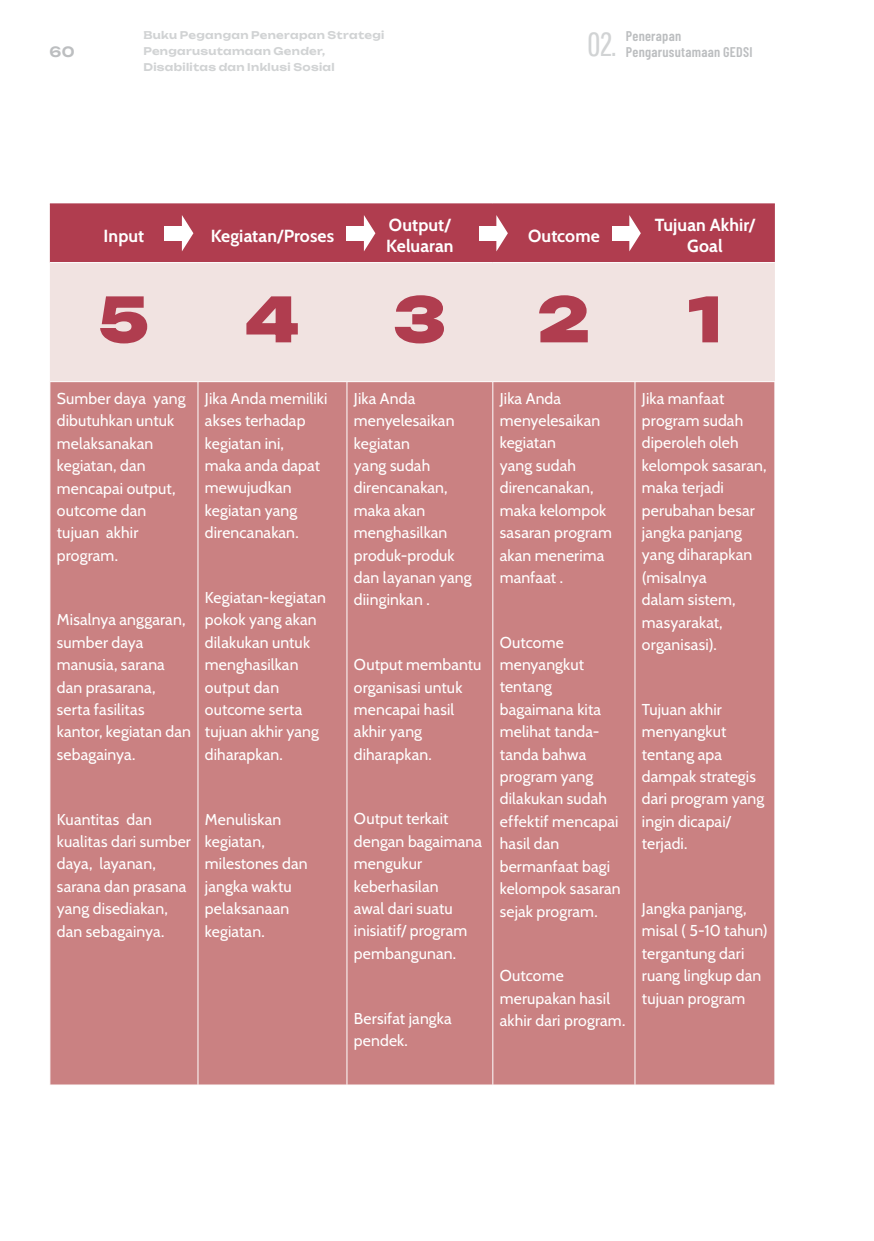
<style>
.page{position:relative;width:874px;height:1241px;background:#fff}
.page>*{position:absolute;margin:0;border:0;box-sizing:border-box;transform-origin:0 0}
.t1{font:900 61.25px "Unbounded";color:#b03d4f}
.t2{font:33.07px "Pathway Gothic One";color:#d1d3d4}
.t3{font:700 17.5px/21px "Cabin";letter-spacing:.005em;color:#fff}
.t4{font:15.75px/22.4px "Cabin";letter-spacing:.01em;color:#fff}
.t5{font:600 14px "Barlow Condensed";letter-spacing:.02em;color:#bcbec0}
.t6{font:600 14px "Unbounded";color:#bcbec0}
.t7{font:600 10.5px/15.8px "Unbounded";letter-spacing:.03em;color:#d1d3d4}
</style>
<div class="page">
<div style="left:50px;top:263px;width:724px;height:118px;background:#f1e3e1"></div>
<div style="left:51px;top:382px;width:723px;height:702px;background:#ca8182"></div>
<hr style="left:50px;top:203px;width:148px;height:1px;background:#b03d4f">
<hr style="left:198px;top:203px;width:149px;height:1px;background:#b03d4f">
<hr style="left:347px;top:203px;width:145px;height:1px;background:#b03d4f">
<hr style="left:492px;top:203px;width:142px;height:1px;background:#b03d4f">
<hr style="left:634px;top:203px;width:140px;height:1px;background:#b03d4f">
<hr style="left:197px;top:382px;width:1px;height:702px;background:#fff">
<hr style="left:346px;top:382px;width:1px;height:702px;background:#fff">
<hr style="left:492px;top:382px;width:1px;height:702px;background:#fff">
<hr style="left:634px;top:382px;width:1px;height:702px;background:#fff">
<div style="left:50px;top:204px;width:724px;height:58px;background:#b03d4f"></div>
<p class="t6" style="left:50px;top:40px;width:26px">60</p>
<p class="t7" style="left:143px;top:26px;width:242px">Buku Pegangan Penerapan Strategi<br>Pengarusutamaan Gender,<br>Disabilitas dan Inklusi Sosial</p>
<p class="t5" style="left:625px;top:26px;width:57px">Penerapan</p>
<h2 class="t2" style="left:587px;top:22px;width:31px">02.</h2>
<p class="t5" style="left:625px;top:42px;width:128px">Pengarusutamaan GEDSI</p>
<p class="t3" style="left:103px;top:224px;width:42px">Input</p>
<p class="t3" style="left:211px;top:224px;width:125px">Kegiatan/Proses</p>
<p class="t3" style="left:386px;top:213px;width:69px">Output/<br>Keluaran</p>
<p class="t3" style="left:528px;top:224px;width:73px">Outcome</p>
<p class="t3" style="left:654px;top:213px;width:102px;text-align:center">Tujuan Akhir/<br>Goal</p>
<h1 class="t1" style="left:98px;top:265px;width:52px">5</h1>
<h1 class="t1" style="left:245px;top:265px;width:57px">4</h1>
<h1 class="t1" style="left:393px;top:265px;width:54px">3</h1>
<h1 class="t1" style="left:537px;top:265px;width:54px">2</h1>
<h1 class="t1" style="left:687px;top:265px;width:35px">1</h1>
<p class="t4" style="left:57px;top:386px;width:130px">Sumber daya yang dibutuhkan untuk melaksanakan kegiatan, dan mencapai output, outcome dan tujuan akhir program.</p>
<p class="t4" style="left:57px;top:607px;width:135px">Misalnya anggaran, sumber daya manusia, sarana dan prasarana, serta fasilitas kantor, kegiatan dan sebagainya.</p>
<p class="t4" style="left:205px;top:386px;width:124px">Jika Anda memiliki akses terhadap kegiatan ini,<br>maka anda dapat mewujudkan kegiatan yang direncanakan.</p>
<p class="t4" style="left:205px;top:585px;width:122px">Kegiatan-kegiatan pokok yang akan dilakukan untuk menghasilkan output dan outcome serta tujuan akhir yang diharapkan.</p>
<p class="t4" style="left:57px;top:806px;width:135px">Kuantitas dan kualitas dari sumber daya, layanan, sarana dan prasana yang disediakan, dan sebagainya.</p>
<p class="t4" style="left:205px;top:806px;width:104px">Menuliskan kegiatan, milestones dan jangka waktu pelaksanaan kegiatan.</p>
<p class="t4" style="left:354px;top:386px;width:119px">Jika Anda menyelesaikan kegiatan<br>yang sudah direncanakan, maka akan menghasilkan produk-produk dan layanan yang diinginkan .</p>
<p class="t4" style="left:354px;top:652px;width:129px">Output membantu organisasi untuk mencapai hasil akhir yang diharapkan.</p>
<p class="t4" style="left:354px;top:806px;width:129px">Output terkait dengan bagaimana mengukur keberhasilan<br>awal dari suatu inisiatif/ program pembangunan.</p>
<p class="t4" style="left:354px;top:1005px;width:99px">Bersifat jangka pendek.</p>
<p class="t4" style="left:499px;top:386px;width:113px">Jika Anda menyelesaikan kegiatan<br>yang sudah direncanakan, maka kelompok sasaran program akan menerima manfaat .</p>
<p class="t4" style="left:499px;top:629px;width:122px">Outcome menyangkut tentang bagaimana kita melihat tanda&shy;tanda bahwa program yang dilakukan sudah effektif mencapai hasil dan bermanfaat bagi kelompok sasaran sejak program.</p>
<p class="t4" style="left:499px;top:963px;width:127px">Outcome merupakan hasil akhir dari program.</p>
<p class="t4" style="left:641px;top:386px;width:126px">Jika manfaat program sudah diperoleh oleh kelompok sasaran, maka terjadi perubahan besar jangka panjang yang diharapkan (misalnya<br>dalam sistem, masyarakat, organisasi).</p>
<p class="t4" style="left:641px;top:697px;width:124px">Tujuan akhir menyangkut tentang apa dampak strategis dari program yang ingin dicapai/ terjadi.</p>
<p class="t4" style="left:641px;top:896px;width:127px">Jangka panjang, misal ( 5-10 tahun) tergantung dari ruang lingkup dan tujuan program</p>
</div>
